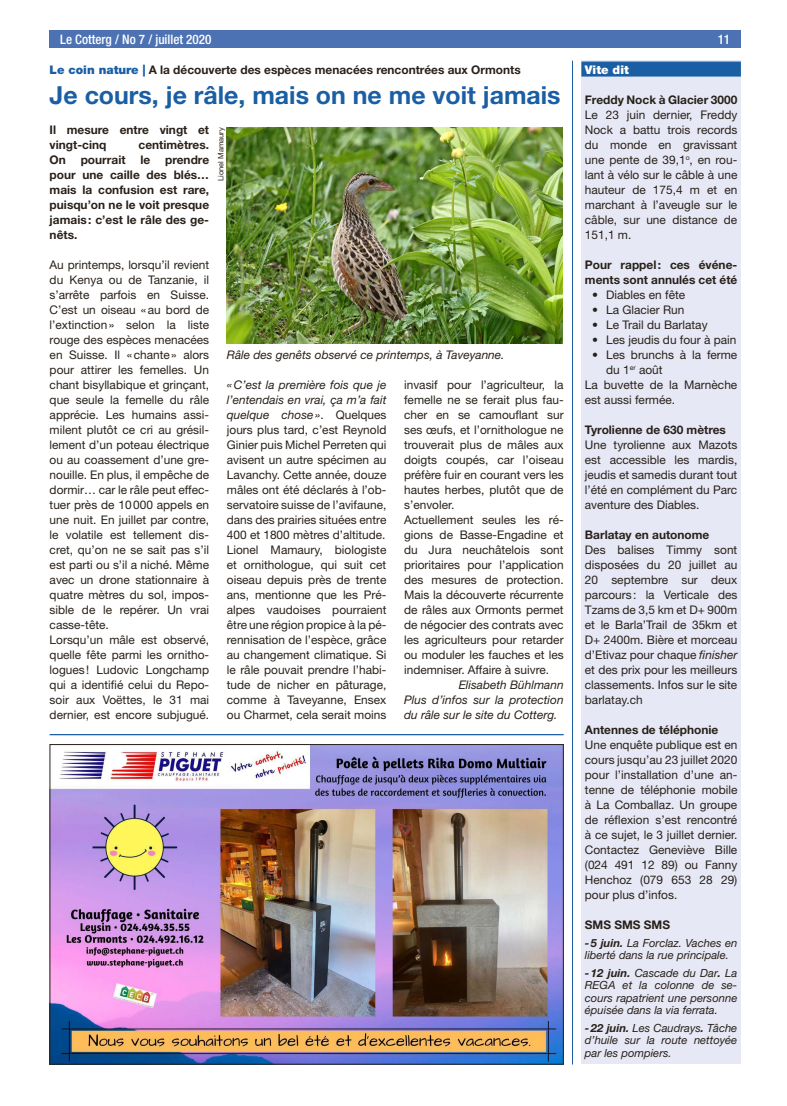
<style>
.page{position:relative;width:787px;height:1106px;background:#fff}
.page>*{position:absolute;margin:0;border:0;box-sizing:border-box;transform-origin:0 0}
.t1{font:700 24.88px "Helvetica Neue LT Std";color:#1a5ea4}
.t2{font:500 condensed 13.12px "Helvetica Neue LT Std";color:#fff}
.t3{font:11.88px/15px "Helvetica Neue LT Std";color:#29211a;text-align:justify}
.t4{font:700 11.88px/15px "Helvetica Neue LT Std";color:#29211a}
.t5{font:italic 11.88px/15px "Helvetica Neue LT Std";color:#29211a;text-align:justify}
.t6{font:900 11.88px "Helvetica Neue LT Std";color:#fff}
.t7{font:italic 11.25px/12.5px "Helvetica Neue LT Std";color:#29211a;text-align:justify}
.t8{font:7.5px "Helvetica Neue LT Std";color:#29211a}
.s1{font-weight:900;color:#1a5ea4}
.s2{font-style:italic}
.s3{font-weight:700}
</style>
<div class="page">
<div style="left:50px;top:30px;width:691px;height:18px;background:#4d72b3"></div>
<div style="left:581px;top:61px;width:160px;height:1003px;background:#e6e8f5"></div>
<div style="left:581px;top:62px;width:160px;height:15px;background:#1a5ea4"></div>
<img style="left:227px;top:128px;width:335px;height:216px">
<hr style="left:50px;top:734px;width:513px;height:1px;background:#1a5ea4">
<hr style="left:572px;top:61px;width:1px;height:1003px;background:#1a5ea4">
<img style="left:52px;top:746px;width:509px;height:316px">
<div style="left:50px;top:744px;width:513px;height:320px;border:1px solid #29211a"></div>
<p class="t2" style="left:60px;top:31px;width:153px">Le Cotterg / No 7 / juillet 2020</p>
<p class="t2" style="left:717px;top:31px;width:14px">11</p>
<p class="t4" style="left:50px;top:62px;width:472px"><span class="s1">Le coin nature |</span> A la découverte des espèces menacées rencontrées aux Ormonts</p>
<h1 class="t1" style="left:50px;top:79px;width:512px">Je cours, je râle, mais on ne me voit jamais</h1>
<p class="t4" style="left:50px;top:122px;width:161px">Il mesure entre vingt et vingt-cinq</p>
<p class="t6" style="left:585px;top:62px;width:45px">Vite dit</p>
<p class="t4" style="left:585px;top:92px;width:154px">Freddy Nock à Glacier 3000</p>
<p class="t3" style="left:585px;top:107px;width:154px">Le 23 juin dernier, Freddy Nock a battu trois records du monde en gravissant une pente de 39,1<sup>o</sup>, en rou&shy;lant à vélo sur le câble à une hauteur de 175,4 m et en marchant à l’aveugle sur le câble, sur une distance de 151,1 m.</p>
<p class="t4" style="left:585px;top:257px;width:154px">Pour rappel: ces événe&shy;ments sont annulés cet été</p>
<p class="t3" style="left:592px;top:287px;width:95px">• Diables en fête</p>
<p class="t3" style="left:592px;top:302px;width:94px">• La Glacier Run</p>
<p class="t3" style="left:592px;top:317px;width:117px">• Le Trail du Barlatay</p>
<p class="t3" style="left:592px;top:332px;width:146px">• Les jeudis du four à pain</p>
<p class="t3" style="left:592px;top:347px;width:147px">• Les brunchs à la ferme</p>
<p class="t3" style="left:606px;top:362px;width:58px">du 1<sup>er</sup> août</p>
<p class="t3" style="left:585px;top:377px;width:154px">La buvette de la Marnèche</p>
<p class="t3" style="left:585px;top:392px;width:92px">est aussi fermée.</p>
<p class="t4" style="left:585px;top:422px;width:142px">Tyrolienne de 630 mètres</p>
<p class="t3" style="left:585px;top:437px;width:154px">Une tyrolienne aux Mazots est accessible les mardis, jeudis et samedis durant tout l’été en complément du Parc aventure des Diables.</p>
<p class="t4" style="left:585px;top:527px;width:126px">Barlatay en autonome</p>
<p class="t3" style="left:585px;top:542px;width:154px">Des balises Timmy sont disposées du 20 juillet au 20 septembre sur deux parcours : la Verticale des Tzams de 3,5 km et D+ 900m et le Barla’Trail de 35km et D+ 2400m. Bière et morceau d’Etivaz pour chaque <span class="s2">finisher </span>et des prix pour les meilleurs classements. Infos sur le site barlatay.ch</p>
<p class="t4" style="left:585px;top:722px;width:135px">Antennes de téléphonie</p>
<p class="t3" style="left:585px;top:737px;width:154px">Une enquête publique est en cours jusqu’au 23 juillet 2020 pour l’installation d’une an&shy;tenne de téléphonie mobile à La Comballaz. Un groupe de réflexion s’est rencontré à ce sujet, le 3 juillet dernier.<br>Contactez Geneviève Bille (024 491 12 89) ou Fanny Henchoz (079 653 28 29) pour plus d’infos.</p>
<p class="t4" style="left:585px;top:917px;width:87px">SMS SMS SMS</p>
<p class="t7" style="left:585px;top:936px;width:154px"><span class="s3">-5 juin.</span> La Forclaz. Vaches en liberté dans la rue principale.</p>
<p class="t7" style="left:585px;top:966px;width:154px"><span class="s3">-12 juin.</span> Cascade du Dar<span class="s3">.</span> La REGA et la colonne de se&shy;cours rapatrient une personne épuisée dans la via ferrata.</p>
<p class="t7" style="left:585px;top:1021px;width:154px"><span class="s3">-22 juin.</span> Les Caudrays<span class="s3">.</span> Tâche d’huile sur la route nettoyée par les pompiers.</p>
<p class="t8" style="left:216px;top:181px;width:55px;rotate:-90deg">Lionel Mamaury</p>
<p class="t4" style="left:50px;top:137px;width:161px;text-align:justify;text-indent:89px">centimètres.<br>On pourrait le prendre pour une caille des blés… mais la confusion est rare, puisqu’on ne le voit presque jamais: c’est le râle des ge&shy;nêts.</p>
<p class="t3" style="left:50px;top:257px;width:161px;text-align:left">Au printemps, lorsqu’il revient du Kenya ou de Tanzanie, il s’arrête parfois en Suisse.<br>C’est un oiseau «au bord de l’extinction» selon la liste rouge des espèces menacées en Suisse. Il «chante» alors pour attirer les femelles. Un chant bisyllabique et grinçant, que seule la femelle du râle apprécie. Les humains assi&shy;milent plutôt ce cri au grésil&shy;lement d’un poteau électrique ou au coassement d’une gre&shy;nouille. En plus, il empêche de dormir… car le râle peut effec&shy;tuer près de 10000 appels en une nuit. En juillet par contre, le volatile est tellement dis&shy;cret, qu’on ne se sait pas s’il est parti ou s’il a niché. Même avec un drone stationnaire à quatre mètres du sol, impos&shy;sible de le repérer. Un vrai casse-tête.<br>Lorsqu’un mâle est observé, quelle fête parmi les ornitho&shy;logues ! Ludovic Longchamp qui a identifié celui du Repo&shy;soir aux Voëttes, le 31 mai dernier, est encore subjugué.</p>
<p class="t5" style="left:227px;top:347px;width:279px">Râle des genêts observé ce printemps, à Taveyanne.</p>
<p class="t3" style="left:227px;top:377px;width:161px"><span class="s2">«C’est la première fois que je l’entendais en vrai, ça m’a fait quelque chose»</span>. Quelques jours plus tard, c’est Reynold Ginier puis Michel Perreten qui avisent un autre spécimen au Lavanchy. Cette année, douze mâles ont été déclarés à l’ob&shy;servatoire suisse de l’avifaune, dans des prairies situées entre 400 et 1800 mètres d’altitude.<br>Lionel Mamaury, biologiste et ornithologue, qui suit cet oiseau depuis près de trente ans, mentionne que les Pré&shy;alpes vaudoises pourraient être une région propice à la pé&shy;rennisation de l’espèce, grâce au changement climatique. Si le râle pouvait prendre l’habi&shy;tude de nicher en pâturage, comme à Taveyanne, Ensex ou Charmet, cela serait moins</p>
<p class="t3" style="left:404px;top:377px;width:161px;text-align:left">invasif pour l’agriculteur, la femelle ne se ferait plus fau&shy;cher en se camouflant sur ses œufs, et l’ornithologue ne trouverait plus de mâles aux doigts coupés, car l’oiseau préfère fuir en courant vers les hautes herbes, plutôt que de s’envoler.<br>Actuellement seules les ré&shy;gions de Basse-Engadine et du Jura neuchâtelois sont prioritaires pour l’application des mesures de protection.<br>Mais la découverte récurrente de râles aux Ormonts permet de négocier des contrats avec les agriculteurs pour retarder ou moduler les fauches et les indemniser. Affaire à suivre.</p>
<p class="t5" style="left:404px;top:677px;width:161px;text-indent:55px">Elisabeth Bühlmann Plus d’infos sur la protection du râle sur le site du Cotterg.</p>
</div>
